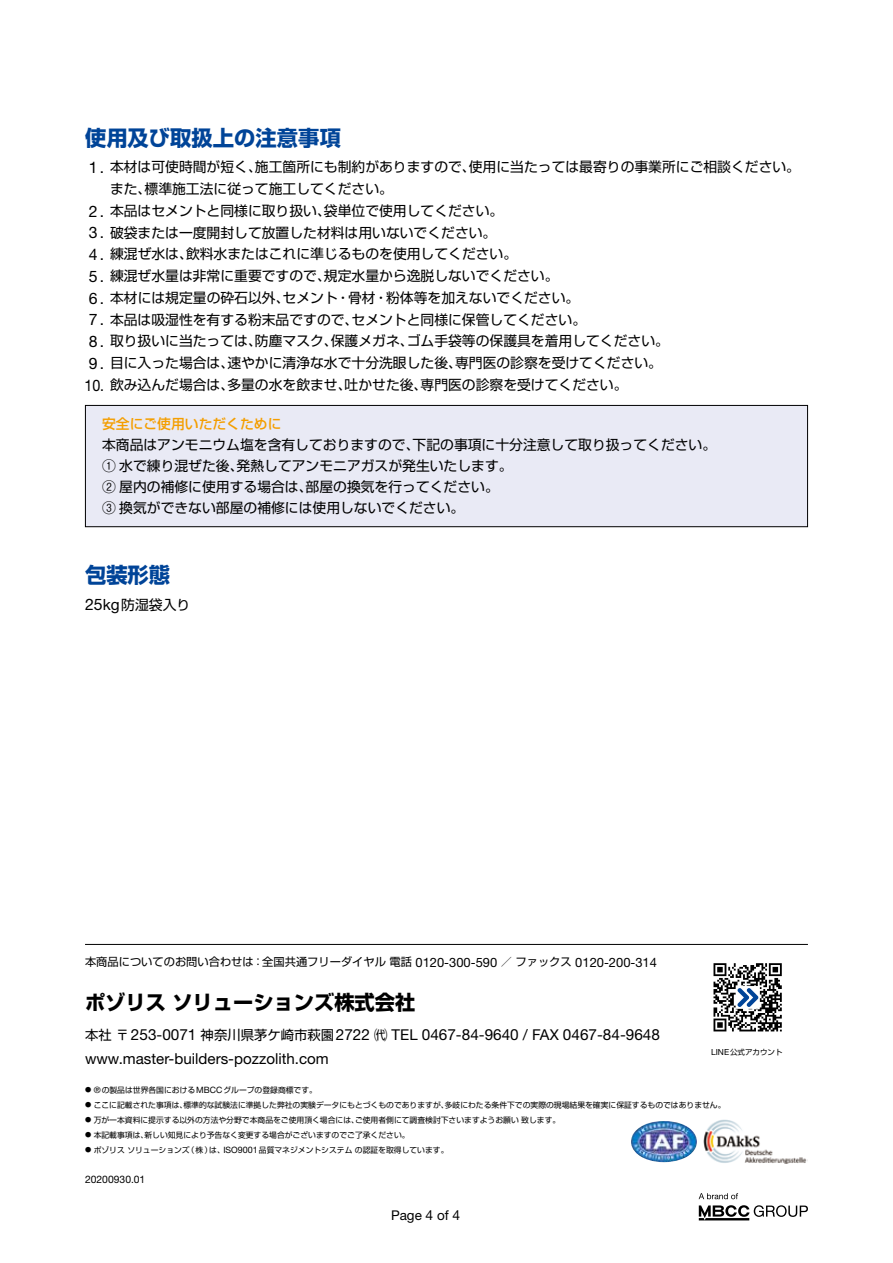
<style>
.page{position:relative;width:893px;height:1263px;background:#fff}
.page>*{position:absolute;margin:0;border:0;box-sizing:border-box;transform-origin:0 0}
.t1{font:700 21.3px "Shin Go Pro";color:#004498}
.t2{font:700 20.25px "Shin Go Pro";color:#000}
.t3{font:15.9px/21.8px "Helvetica Neue";color:#000;text-align:justify}
.t4{font:15.3px "Helvetica Neue";color:#000}
.t5{font:15.15px "Helvetica Neue";color:#000}
.t6{font:13.8px/21.8px "Shin Go Pro";color:#000}
.t7{font:500 13.8px "Shin Go Pro";color:#f49e00}
.t8{font:13.5px "Helvetica Neue";color:#000}
.t9{font:11.25px "Shin Go Pro";color:#000}
.t10{font:10.35px "Helvetica Neue";color:#000}
.t11{font:7.8px "Shin Go Pro";color:#000}
.t12{font:7.5px "Shin Go Pro";color:#000}
.s1{font-size:15.45px}
.s2{font-family:"Gothic BBB Pro";font-weight:500}
.s3{font-family:"Helvetica Neue";font-size:15.9px}
.s4{font-family:"Helvetica Neue";font-size:15.45px}
.s5{font-family:"Helvetica Neue";font-size:12.9px}
.s6{font-family:"Helvetica Neue";font-size:12.6px}
.s7{font-family:"Shin Go Pro";font-size:13.35px}
.s8{font-size:15px}
.s9{font-size:6.3px}
.s10{font-family:"Helvetica Neue";font-size:8.7px}
.s11{font-family:"Helvetica Neue";font-size:9px}
.s12{font-family:"Helvetica Neue";font-size:8.4px}
.s13{font-size:10.05px}
.s14{font-size:13.8px}
</style>
<div class="page">
<div style="left:85px;top:405px;width:722px;height:122px;background:#e9eaf5"></div>
<div style="left:85px;top:405px;width:723px;height:122px;border:1px solid #000"></div>
<hr style="left:85px;top:944px;width:723px;height:1px;background:#000">
<img style="left:703px;top:1119px;width:105px;height:44px">
<img style="left:631px;top:1121px;width:66px;height:41px">
<svg style="left:713px;top:963px;width:69px;height:68px"></svg>
<svg style="left:699px;top:1193px;width:39px;height:6px"></svg>
<svg style="left:699px;top:1205px;width:109px;height:15px"></svg>
<h1 class="t1" style="left:85px;top:121px;width:257px">使用及び取扱上の注意事項</h1>
<p class="t6" style="left:110px;top:155px;width:691px">本材は可使時間が短く、施工箇所にも制約がありますので、使用に当たっては最寄りの事業所にご相談ください。また、標準施工法に従って施工してください。<br>本品はセメントと同様に取り扱い、袋単位で使用してください。<br>破袋または一度開封して放置した材料は用いないでください。<br>練混ぜ水は、飲料水またはこれに準じるものを使用してください。<br>練混ぜ水量は非常に重要ですので、規定水量から逸脱しないでください。<br>本材には規定量の砕石以外、セメント・骨材・粉体等を加えないでください。<br>本品は吸湿性を有する粉末品ですので、セメントと同様に保管してください。<br>取り扱いに当たっては、防塵マスク、保護メガネ、ゴム手袋等の保護具を着用してください。<br>目に入った場合は、速やかに清浄な水で十分洗眼した後、専門医の診察を受けてください。<br>飲み込んだ場合は、多量の水を飲ませ、吐かせた後、専門医の診察を受けてください。</p>
<p class="t3" style="left:89px;top:156px;width:17px">1<span class="s1">.</span></p>
<p class="t3" style="left:84px;top:200px;width:21px">2<span class="s1">.<br></span>3<span class="s1">.<br></span>4<span class="s1">.<br></span>5<span class="s1">.<br></span>6<span class="s1">.<br></span>7<span class="s1">.<br></span>8<span class="s1">.<br></span>9<span class="s1">.<br></span>10<span class="s1">.</span></p>
<p class="t7" style="left:102px;top:412px;width:181px">安全にご使用いただくために</p>
<p class="t6" style="left:102px;top:432px;width:616px;line-height:21px">本商品はアンモニウム塩を含有しておりますので、下記の事項に十分注意して取り扱ってください。<span class="s2">①</span> 水で練り混ぜた後、発熱してアンモニアガスが発生いたします。<br><span class="s2">②</span> 屋内の補修に使用する場合は、部屋の換気を行ってください。<br><span class="s2">③</span> 換気ができない部屋の補修には使用しないでください。</p>
<h1 class="t1" style="left:85px;top:558px;width:87px">包装形態</h1>
<p class="t6" style="left:85px;top:592px;width:107px"><span class="s3">25</span><span class="s4">kg</span>防湿袋入り</p>
<p class="t9" style="left:85px;top:953px;width:573px">本商品についてのお問い合わせは：全国共通フリーダイヤル電話 <span class="s5">0120</span><span class="s6">-</span><span class="s5">300</span><span class="s6">-</span><span class="s5">590</span> ／ファックス <span class="s5">0120</span><span class="s6">-</span><span class="s5">200</span><span class="s6">-</span><span class="s5">314</span></p>
<h2 class="t2" style="left:85px;top:986px;width:332px">ポゾリスソリューションズ株式会社</h2>
<p class="t4" style="left:85px;top:1025px;width:576px"><span class="s7">本社〒</span>253<span class="s8">-</span>0071 <span class="s7">神奈川県茅ケ崎市萩園</span>2722 <span class="s7">㈹</span> <span class="s8">TEL</span> 0467<span class="s8">-</span>84<span class="s8">-</span>9640 <span class="s8">/ FAX</span> 0467<span class="s8">-</span>84<span class="s8">-</span>9648</p>
<p class="t5" style="left:85px;top:1049px;width:245px">www.master-builders-pozzolith.com</p>
<p class="t11" style="left:85px;top:1083px;width:233px"><span class="s9">●</span> <span class="s10">®</span>の製品は世界各国における<span class="s10">MBCC</span>グループの登録商標です。</p>
<p class="t11" style="left:85px;top:1098px;width:642px"><span class="s9">●</span> ここに記載された事項は、標準的な試験法に準拠した弊社の実験データにもとづくものでありますが、多岐にわたる条件下での実際の現場結果を確実に保証するものではありません。</p>
<p class="t11" style="left:85px;top:1113px;width:477px"><span class="s9">●</span> 万が一本資料に提示する以外の方法や分野で本商品をご使用頂く場合には、ご使用者側にて調査検討下さいますようお願い致します。</p>
<p class="t11" style="left:85px;top:1128px;width:326px"><span class="s9">●</span> 本記載事項は、新しい知見により予告なく変更する場合がございますのでご了承ください。</p>
<p class="t11" style="left:85px;top:1143px;width:365px"><span class="s9">●</span> ポゾリスソリューションズ（株）は、<span class="s10">ISO</span><span class="s11">9001</span>品質マネジメントシステムの認証を取得しています。</p>
<p class="t12" style="left:711px;top:1046px;width:73px"><span class="s12">LINE</span>公式アカウント</p>
<p class="t10" style="left:85px;top:1173px;width:62px">20200930<span class="s13">.</span>01</p>
<p class="t8" style="left:391px;top:1207px;width:71px">Page <span class="s14">4</span> of <span class="s14">4</span></p>
</div>
